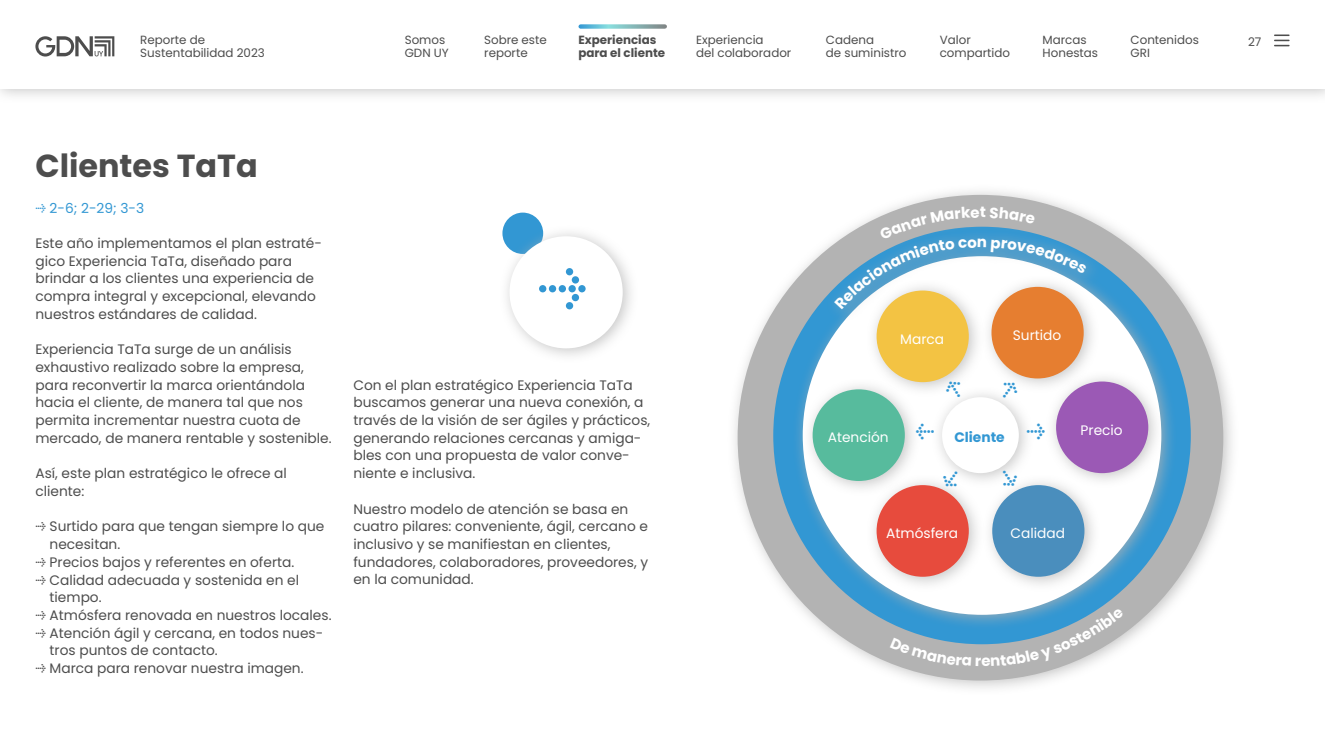
<style>
.page{position:relative;width:1325px;height:750px;background:#fff}
.page>*{position:absolute;margin:0;border:0;box-sizing:border-box;transform-origin:0 0}
.t1{font:700 65.38px "Unit Rounded Pro";color:#3297d3}
.t2{font:700 31.88px "Poppins";color:#4d4d4d}
.t3{font:700 25px "Unit Rounded Pro";color:#3297d3}
.t4{font:13.75px/17.8px "Poppins";color:#4d4d4d}
.t5{font:13.75px "Poppins";color:#fff}
.t6{font:13.75px "Poppins";color:#3297d3}
.t7{font:700 13.75px "Poppins";color:#3297d3}
.t8{font:11.88px/12.5px "Poppins";color:#4d4d4d}
.t9{font:700 11.88px/12.5px "Poppins";color:#4d4d4d}
.s1{font-family:"Unit Rounded Pro";font-weight:700}
</style>
<div class="page">
<div style="left:502px;top:213px;width:41px;height:41px;background:#3297d3;border-radius:50%"></div>
<div style="left:727px;top:183px;width:512px;height:513px;background:#b3b3b3;opacity:.75"></div>
<div style="left:738px;top:195px;width:485px;height:486px;background:#b3b3b3;border-radius:50%"></div>
<div style="left:763px;top:215px;width:444px;height:445px;background:#b3b3b3;opacity:.75"></div>
<div style="left:773px;top:227px;width:418px;height:417px;background:#3297d3;border-radius:50%"></div>
<div style="left:792px;top:244px;width:386px;height:386px;background:#b3b3b3;opacity:.75"></div>
<div style="left:803px;top:256px;width:358px;height:359px;background:#fff;border-radius:50%"></div>
<div style="left:931px;top:386px;width:104px;height:102px;background:#b3b3b3;opacity:.75"></div>
<div style="left:942px;top:397px;width:77px;height:76px;background:#fff;border-radius:50%"></div>
<div style="left:866px;top:474px;width:118px;height:118px;background:#b3b3b3;opacity:.75"></div>
<div style="left:877px;top:485px;width:92px;height:92px;background:#e74b3d;border-radius:50%"></div>
<div style="left:802px;top:378px;width:118px;height:118px;background:#b3b3b3;opacity:.75"></div>
<div style="left:813px;top:389px;width:92px;height:92px;background:#57bb9d;border-radius:50%"></div>
<div style="left:866px;top:279px;width:118px;height:118px;background:#b3b3b3;opacity:.75"></div>
<div style="left:877px;top:291px;width:92px;height:91px;background:#f3c343;border-radius:50%"></div>
<div style="left:981px;top:276px;width:118px;height:117px;background:#b3b3b3;opacity:.75"></div>
<div style="left:991px;top:287px;width:93px;height:91px;background:#e67e30;border-radius:50%"></div>
<div style="left:1045px;top:370px;width:119px;height:118px;background:#b3b3b3;opacity:.75"></div>
<div style="left:1056px;top:382px;width:92px;height:91px;background:#9b59b5;border-radius:50%"></div>
<div style="left:982px;top:474px;width:118px;height:118px;background:#b3b3b3;opacity:.75"></div>
<div style="left:992px;top:485px;width:92px;height:92px;background:#4a8ebd;border-radius:50%"></div>
<div style="left:825px;top:228px;width:276px;height:95px;background:#b3b3b3;opacity:.75"></div>
<div style="left:871px;top:196px;width:179px;height:57px;background:#b3b3b3;opacity:.75"></div>
<div style="left:880px;top:599px;width:258px;height:81px;background:#b3b3b3;opacity:.75"></div>
<div style="left:499px;top:225px;width:139px;height:138px;background:#b3b3b3;opacity:.75"></div>
<div style="left:510px;top:236px;width:113px;height:112px;background:#fff;border-radius:50%"></div>
<div style="left:0;top:0;width:1325px;height:104px;background:#b3b3b3;opacity:.75"></div>
<div style="left:0;top:0;width:1325px;height:89px;background:#fff"></div>
<svg style="left:1274px;top:35px;width:16px;height:11px"></svg>
<svg style="left:35px;top:36px;width:79px;height:21px"></svg>
<svg style="left:581px;top:24px;width:84px;height:5px"></svg>
<svg style="left:997px;top:378px;width:23px;height:24px"></svg>
<svg style="left:943px;top:377px;width:23px;height:24px"></svg>
<svg style="left:940px;top:467px;width:23px;height:23px"></svg>
<svg style="left:997px;top:467px;width:23px;height:23px"></svg>
<svg style="left:834px;top:206px;width:253px;height:103px"></svg>
<svg style="left:890px;top:608px;width:234px;height:58px"></svg>
<p class="t8" style="left:140px;top:34px;width:126px">Reporte de<br>Sustentabilidad 2023</p>
<p class="t9" style="left:578px;top:34px;width:88px">Experiencias para el cliente</p>
<p class="t8" style="left:484px;top:34px;width:64px">Sobre este reporte</p>
<p class="t8" style="left:696px;top:34px;width:97px">Experiencia<br>del colaborador</p>
<p class="t8" style="left:826px;top:34px;width:82px">Cadena<br>de suministro</p>
<p class="t8" style="left:940px;top:34px;width:72px">Valor compartido</p>
<p class="t8" style="left:1043px;top:34px;width:57px">Marcas<br>Honestas</p>
<p class="t8" style="left:1131px;top:34px;width:70px">Contenidos<br>GRI</p>
<p class="t8" style="left:405px;top:34px;width:42px">Somos</p>
<p class="t8" style="left:1248px;top:35px;width:15px">27</p>
<p class="t8" style="left:405px;top:46px;width:46px">GDN UY</p>
<h2 class="t2" style="left:35px;top:148px;width:224px">Clientes TaTa</h2>
<p class="t6" style="left:35px;top:200px;width:110px"><span class="s1">⇢</span> 2-6; 2-29; 3-3</p>
<p class="t4" style="left:35px;top:234px;width:288px">Este año implementamos el plan estraté&shy;gico Experiencia TaTa, diseñado para brindar a los clientes una experiencia de compra integral y excepcional, elevando nuestros estándares de calidad.</p>
<p class="t4" style="left:35px;top:341px;width:298px">Experiencia TaTa surge de un análisis exhaustivo realizado sobre la empresa, para reconvertir la marca orientándola hacia el cliente, de manera tal que nos permita incrementar nuestra cuota de mercado, de manera rentable y sostenible.</p>
<p class="t4" style="left:35px;top:465px;width:253px">Así, este plan estratégico le ofrece al cliente:</p>
<p class="t4" style="left:35px;top:518px;width:291px"><span class="s1">⇢</span> Surtido para que tengan siempre lo que</p>
<p class="t4" style="left:50px;top:536px;width:72px">necesitan.</p>
<p class="t4" style="left:35px;top:553px;width:260px"><span class="s1">⇢</span> Precios bajos y referentes en oferta.</p>
<p class="t4" style="left:35px;top:571px;width:265px"><span class="s1">⇢</span> Calidad adecuada y sostenida en el</p>
<p class="t4" style="left:50px;top:589px;width:54px">tiempo.</p>
<p class="t4" style="left:35px;top:606px;width:298px"><span class="s1">⇢</span> Atmósfera renovada en nuestros locales.</p>
<p class="t4" style="left:35px;top:624px;width:289px"><span class="s1">⇢</span> Atención ágil y cercana, en todos nues-</p>
<p class="t4" style="left:50px;top:642px;width:170px">tros puntos de contacto.</p>
<p class="t4" style="left:35px;top:659px;width:270px"><span class="s1">⇢</span> Marca para renovar nuestra imagen.</p>
<h1 class="t1" style="left:537px;top:241px;width:52px">⇢</h1>
<p class="t4" style="left:353px;top:376px;width:298px">Con el plan estratégico Experiencia TaTa buscamos generar una nueva conexión, a través de la visión de ser ágiles y prácticos, generando relaciones cercanas y amiga&shy;bles con una propuesta de valor conve&shy;niente e inclusiva.</p>
<p class="t4" style="left:353px;top:500px;width:296px">Nuestro modelo de atención se basa en cuatro pilares: conveniente, ágil, cercano e inclusivo y se manifiestan en clientes, fundadores, colaboradores, proveedores, y en la comunidad.</p>
<p class="t5" style="left:900px;top:331px;width:45px">Marca</p>
<p class="t5" style="left:1013px;top:327px;width:50px">Surtido</p>
<p class="t5" style="left:828px;top:430px;width:62px">Atención</p>
<h3 class="t3" style="left:935px;top:449px;width:21px;rotate:-180deg">⇢</h3>
<p class="t7" style="left:954px;top:430px;width:52px">Cliente</p>
<h3 class="t3" style="left:1026px;top:413px;width:21px">⇢</h3>
<p class="t5" style="left:1081px;top:422px;width:44px">Precio</p>
<p class="t5" style="left:886px;top:525px;width:73px">Atmósfera</p>
<p class="t5" style="left:1011px;top:525px;width:56px">Calidad</p>
</div>
